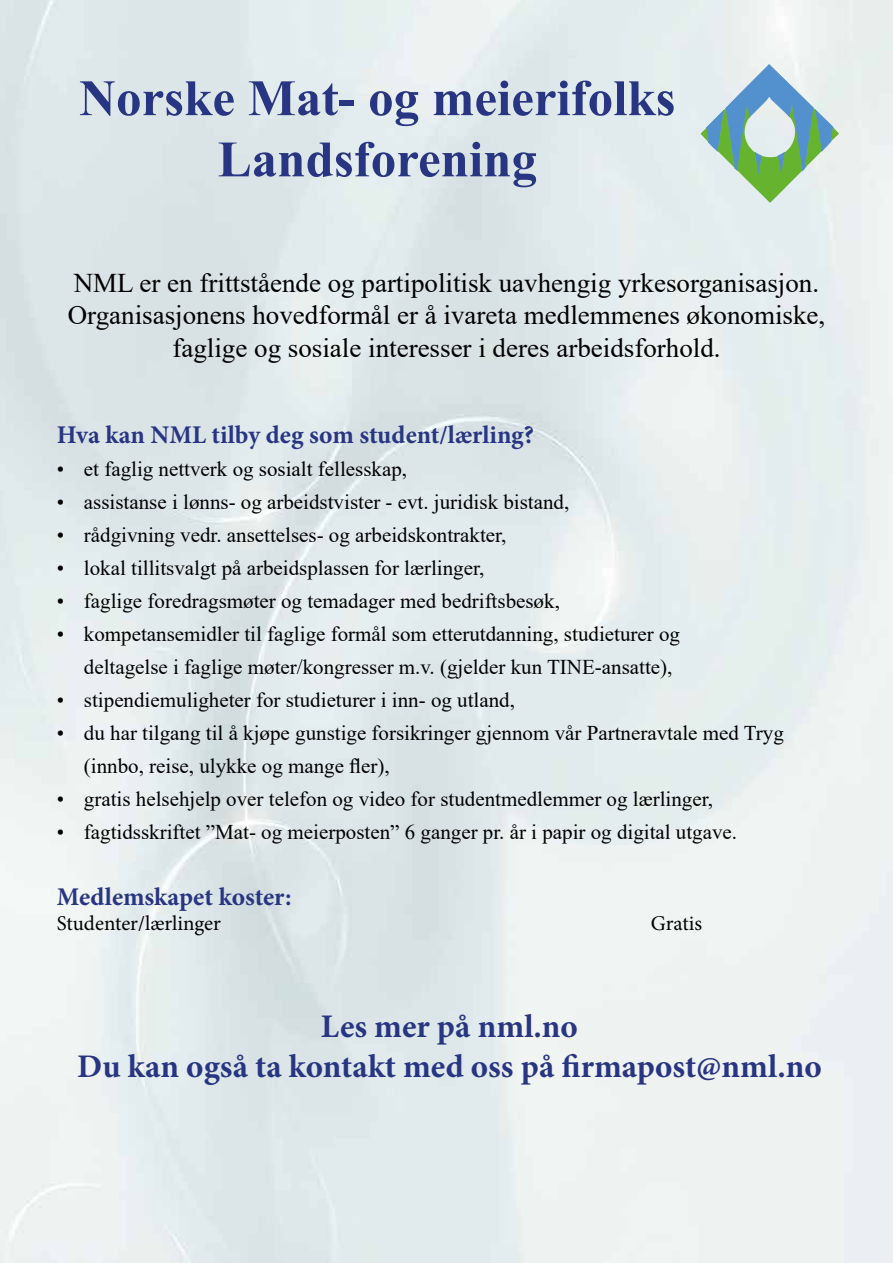
<style>
.page{position:relative;width:893px;height:1263px;background:#fff}
.page>*{position:absolute;margin:0;border:0;box-sizing:border-box;transform-origin:0 0}
.t1{font:700 51px/61.2px "Times New Roman";color:#283583;text-align:center}
.t2{font:700 33px/39.6px "Minion Pro";color:#283583;text-align:center}
.t3{font:27px/32.4px "Times New Roman";color:#000;text-align:center}
.t4{font:700 25.5px "Minion Pro";color:#283583}
.t5{font:21px/33px "Times New Roman";color:#000}
.t6{font:21px "Minion Pro";color:#000}
</style>
<div class="page">
<svg style="left:701px;top:64px;width:138px;height:139px;background:#aecfc5"></svg>
<h1 class="t1" style="left:79px;top:66px;width:598px">Norske Mat- og meierifolks<br>Landsforening</h1>
<p class="t3" style="left:68px;top:266px;width:759px">NML er en frittstående og partipolitisk uavhengig yrkesorganisasjon.<br>Organisasjonens hovedformål er å ivareta medlemmenes økonomiske, faglige og sosiale interesser i deres arbeidsforhold.</p>
<p class="t4" style="left:57px;top:417px;width:478px">Hva kan NML tilby deg som student/lærling?</p>
<p class="t5" style="left:57px;top:451px;width:352px">• et faglig nettverk og sosialt fellesskap,</p>
<p class="t5" style="left:57px;top:484px;width:514px">• assistanse i lønns- og arbeidstvister - evt. juridisk bistand,</p>
<p class="t5" style="left:57px;top:517px;width:451px">• rådgivning vedr. ansettelses- og arbeidskontrakter,</p>
<p class="t5" style="left:57px;top:550px;width:429px">• lokal tillitsvalgt på arbeidsplassen for lærlinger,</p>
<p class="t5" style="left:57px;top:583px;width:504px">• faglige foredragsmøter og temadager med bedriftsbesøk,</p>
<p class="t5" style="left:84px;top:616px;width:598px;text-indent:-27px">• kompetansemidler til faglige formål som etterutdanning, studieturer og deltagelse i faglige møter/kongresser m.v. (gjelder kun TINE-ansatte),</p>
<p class="t5" style="left:57px;top:682px;width:460px">• stipendiemuligheter for studieturer i inn- og utland,</p>
<p class="t5" style="left:84px;top:715px;width:701px;text-indent:-27px">• du har tilgang til å kjøpe gunstige forsikringer gjennom vår Partneravtale med Tryg (innbo, reise, ulykke og mange fler),</p>
<p class="t5" style="left:57px;top:781px;width:657px">• gratis helsehjelp over telefon og video for studentmedlemmer og lærlinger,</p>
<p class="t5" style="left:57px;top:814px;width:682px">• fagtidsskriftet ”Mat- og meierposten” 6 ganger pr. år i papir og digital utgave.</p>
<p class="t4" style="left:57px;top:879px;width:236px">Medlemskapet koster:</p>
<p class="t6" style="left:57px;top:910px;width:165px">Studenter/lærlinger</p>
<p class="t6" style="left:651px;top:910px;width:53px">Gratis</p>
<h2 class="t2" style="left:77px;top:1006px;width:746px">Les mer på nml.no<br>Du kan også ta kontakt med oss på firmapost@nml.no</h2>
</div>
